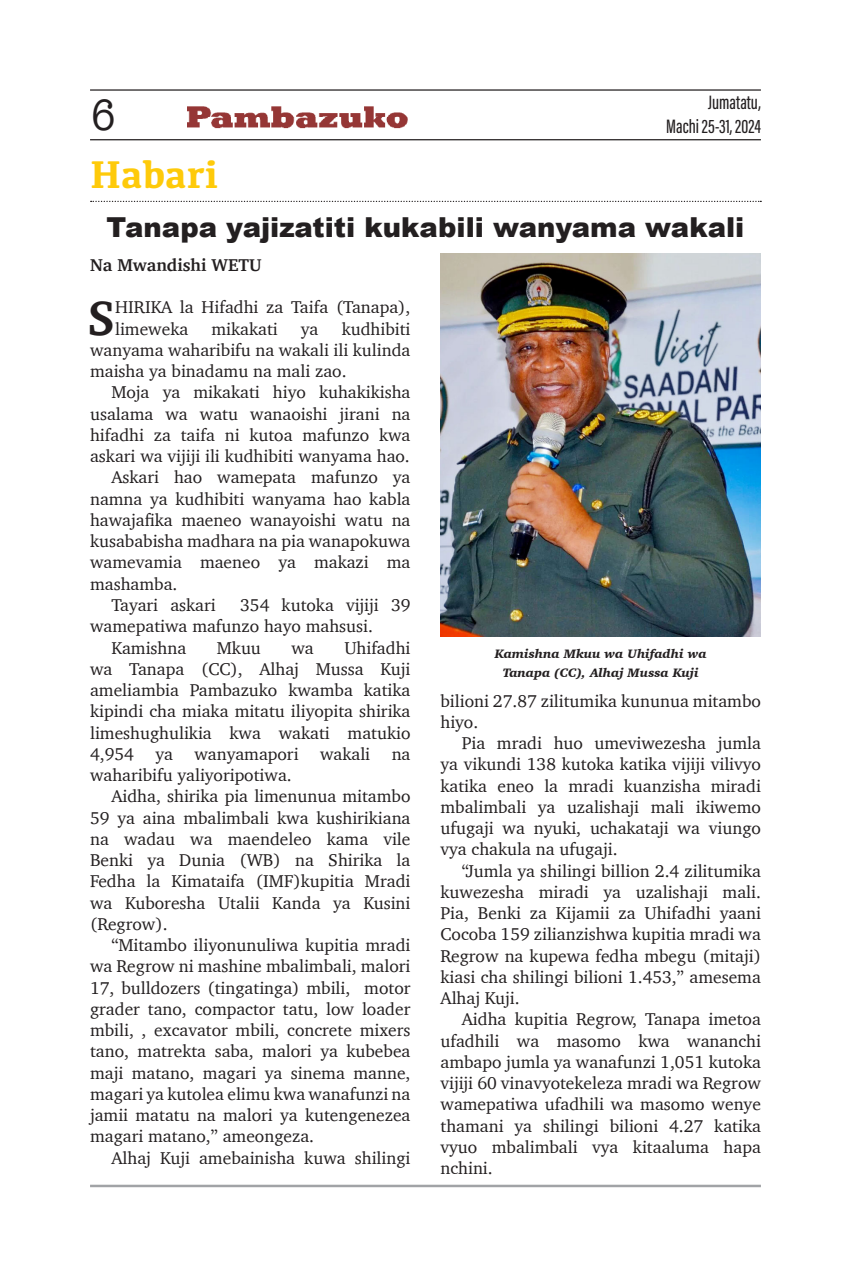
<style>
.page{position:relative;width:851px;height:1276px;background:#fff}
.page>*{position:absolute;margin:0;border:0;box-sizing:border-box;transform-origin:0 0}
.t1{font:700 49.25px "Charter";color:#231f20}
.t2{font:45px "American Typewriter";color:#231f20;scale:.84 1}
.t3{font:700 40px "Kefa";color:#feca0a}
.t4{font:900 27.5px "Arial";color:#231f20}
.t5{font:20px/24px "Acumin Variable Concept";color:#231f20;text-align:right}
.t6{font:17.5px/21.2px "Charter";color:#231f20;text-align:justify}
.t7{font:700 17.5px "Charter";color:#231f20}
.t8{font:italic 900 12.5px "Charter";color:#231f20}
</style>
<div class="page">
<hr style="left:90px;top:89px;width:670px;height:2px;background:#231f20">
<hr style="left:90px;top:139px;width:670px;height:1px;background:#231f20">
<hr style="left:90px;top:1184px;width:670px;height:3px;background:#a1a3a6">
<svg style="left:91px;top:201px;width:670px;height:1px"></svg>
<img style="left:187px;top:106px;width:220px;height:23px">
<img style="left:440px;top:254px;width:320px;height:382px">
<h2 class="t2" style="left:92px;top:81px;width:30px">6</h2>
<p class="t5" style="left:666px;top:89px;width:96px">Jumatatu,<br>Machi 25-31, 2024</p>
<p class="t3" style="left:90px;top:148px;width:129px">Habari</p>
<p class="t4" style="left:107px;top:207px;width:639px">Tanapa yajizatiti kukabili wanyama wakali</p>
<p class="t7" style="left:90px;top:250px;width:173px">Na Mwandishi WETU</p>
<p class="t1" style="left:87px;top:275px;width:29px">S</p>
<p class="t6" style="left:115px;top:296px;width:297px">HIRIKA la Hifadhi za Taifa (Tanapa), limeweka</p>
<p class="t6" style="left:90px;top:318px;width:322px;text-indent:251px">kudhibiti wanyama waharibifu na wakali ili kulinda maisha ya binadamu na mali zao.</p>
<p class="t6" style="left:90px;top:381px;width:322px;text-indent:21px">Moja ya mikakati hiyo kuhakikisha usalama wa watu wanaoishi jirani na hifadhi za taifa ni kutoa mafunzo kwa askari wa vijiji ili kudhibiti wanyama hao.</p>
<p class="t6" style="left:90px;top:466px;width:322px;text-indent:21px">Askari hao wamepata mafunzo ya namna ya kudhibiti wanyama hao kabla hawajafika maeneo wanayoishi watu na kusababisha madhara na pia wanapokuwa wamevamia maeneo ya makazi ma mashamba.</p>
<p class="t6" style="left:111px;top:594px;width:106px">Tayari askari</p>
<p class="t6" style="left:211px;top:318px;width:68px">mikakati</p>
<p class="t6" style="left:301px;top:318px;width:19px">ya</p>
<p class="t6" style="left:90px;top:594px;width:322px;text-indent:150px">354 kutoka vijiji 39 wamepatiwa mafunzo hayo mahsusi.</p>
<p class="t6" style="left:111px;top:636px;width:76px">Kamishna</p>
<p class="t6" style="left:217px;top:636px;width:46px">Mkuu</p>
<p class="t6" style="left:291px;top:636px;width:24px">wa</p>
<p class="t6" style="left:90px;top:636px;width:322px;text-indent:254px">Uhifadhi wa Tanapa (CC), Alhaj Mussa Kuji ameliambia Pambazuko kwamba katika kipindi cha miaka mitatu iliyopita shirika limeshughulikia kwa wakati matukio 4,954 ya wanyamapori wakali na waharibifu yaliyoripotiwa.</p>
<p class="t6" style="left:90px;top:785px;width:322px;text-indent:21px">Aidha, shirika pia limenunua mitambo 59 ya aina mbalimbali kwa kushirikiana na wadau wa maendeleo kama vile Benki ya Dunia (WB) na Shirika la Fedha la Kimataifa (IMF)kupitia Mradi wa Kuboresha Utalii Kanda ya Kusini (Regrow).</p>
<p class="t6" style="left:90px;top:934px;width:322px;text-indent:21px">“Mitambo iliyonunuliwa kupitia mradi wa Regrow ni mashine mbalimbali, malori 17, bulldozers (tingatinga) mbili, motor grader tano, compactor tatu, low loader mbili, , excavator mbili, concrete mixers tano, matrekta saba, malori ya kubebea maji matano, magari ya sinema manne, magari ya kutolea elimu kwa wanafunzi na jamii matatu na malori ya kutengenezea magari matano,” ameongeza.</p>
<p class="t6" style="left:111px;top:1146px;width:300px">Alhaj Kuji amebainisha kuwa shilingi</p>
<p class="t8" style="left:495px;top:646px;width:213px">Kamishna Mkuu wa Uhifadhi wa</p>
<p class="t8" style="left:502px;top:664px;width:197px">Tanapa (CC), Alhaj Mussa Kuji</p>
<p class="t6" style="left:440px;top:689px;width:322px">bilioni 27.87 zilitumika kununua mitambo hiyo.</p>
<p class="t6" style="left:440px;top:732px;width:322px;text-indent:21px">Pia mradi huo umeviwezesha jumla ya vikundi 138 kutoka katika vijiji vilivyo katika eneo la mradi kuanzisha miradi mbalimbali ya uzalishaji mali ikiwemo ufugaji wa nyuki, uchakataji wa viungo vya chakula na ufugaji.</p>
<p class="t6" style="left:440px;top:859px;width:322px;text-indent:21px">“Jumla ya shilingi billion 2.4 zilitumika kuwezesha miradi ya uzalishaji mali.<br>Pia, Benki za Kijamii za Uhifadhi yaani Cocoba 159 zilianzishwa kupitia mradi wa Regrow na kupewa fedha mbegu (mitaji) kiasi cha shilingi bilioni 1.453,” amesema Alhaj Kuji.</p>
<p class="t6" style="left:440px;top:1008px;width:322px;text-indent:21px">Aidha kupitia Regrow, Tanapa imetoa ufadhili wa masomo kwa wananchi ambapo jumla ya wanafunzi 1,051 kutoka vijiji 60 vinavyotekeleza mradi wa Regrow wamepatiwa ufadhili wa masomo wenye thamani ya shilingi bilioni 4.27 katika vyuo mbalimbali vya kitaaluma hapa nchini.</p>
</div>
